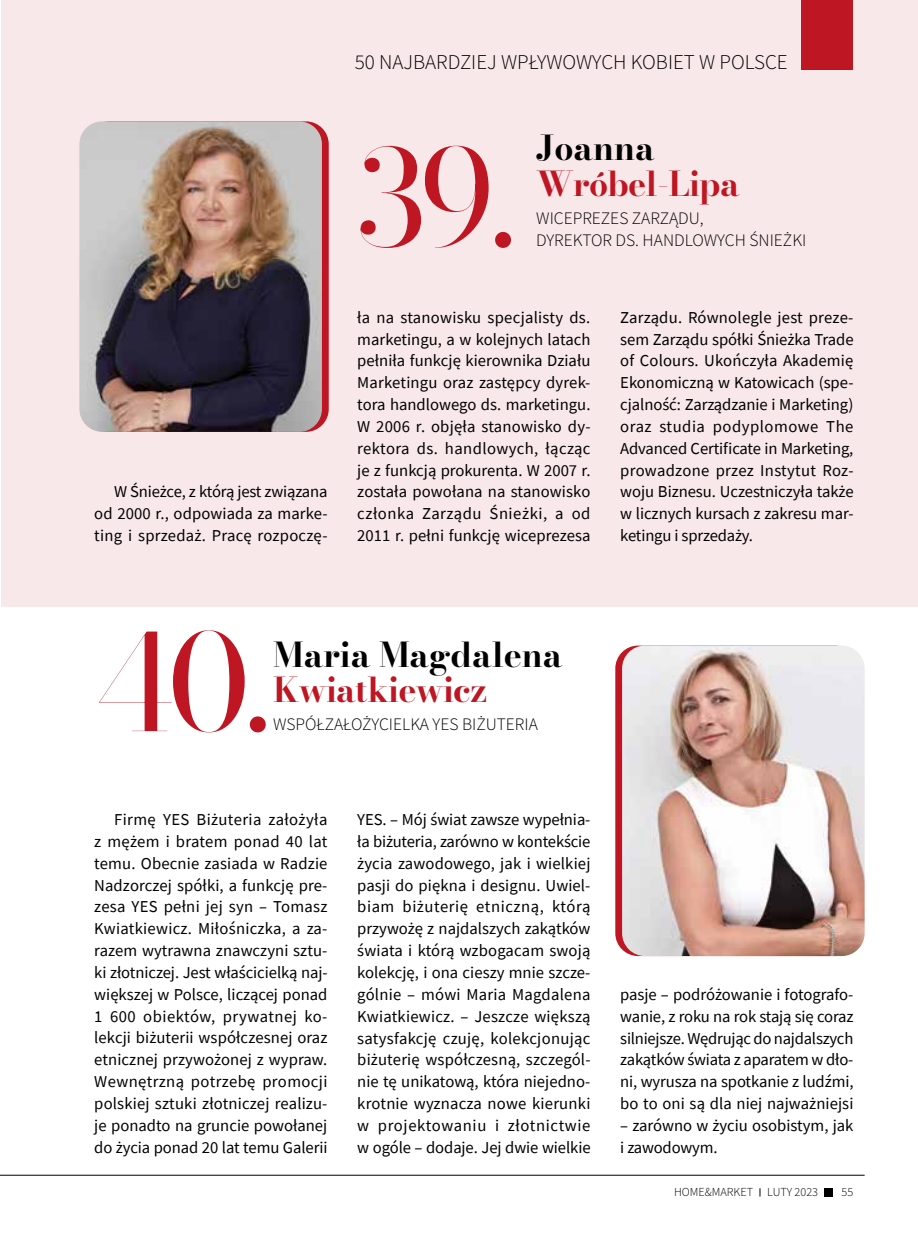
<style>
.page{position:relative;width:918px;height:1241px;background:#fff}
.page>*{position:absolute;margin:0;border:0;box-sizing:border-box;transform-origin:0 0}
.t1{font:132.65px "Bodoni Moda";color:#be1622}
.t2{font:33.95px "Bodoni Moda";letter-spacing:-.02em;color:#be1622}
.t3{font:33.95px "Bodoni Moda";color:#000}
.t4{font:300 21px "Source Sans Pro";color:#000}
.t5{font:300 17.5px/22.8px "Source Sans Pro";color:#000}
.t6{font:16.62px/21.9px "Source Sans Pro";color:#000;text-align:justify}
.t7{font:300 12.25px "Source Sans Pro";color:#000}
</style>
<div class="page">
<hr style="left:0;top:1174px;width:864px;height:1px;background:#000">
<div style="left:824px;top:1187px;width:9px;height:9px;background:#000"></div>
<div style="left:2px;top:0;width:916px;height:606px;background:#f8e8e9"></div>
<div style="left:86px;top:121px;width:243px;height:311px;background:#be1622;border-radius:23px"></div>
<img style="left:79px;top:121px;width:243px;height:311px">
<div style="left:615px;top:645px;width:243px;height:310px;background:#be1622;border-radius:23px"></div>
<img style="left:622px;top:645px;width:242px;height:310px">
<div style="left:801px;top:0;width:51px;height:69px;background:#be1622"></div>
<p class="t4" style="left:355px;top:49px;width:434px">50 NAJBARDZIEJ WPŁYWOWYCH KOBIET W POLSCE</p>
<p class="t6" style="left:94px;top:480px;width:235px;text-indent:20px">W Śnieżce, z którą jest związana od 2000 r., odpowiada za marke&shy;ting i sprzedaż. Pracę rozpoczę-</p>
<h1 class="t1" style="left:357px;top:107px;width:160px">39.</h1>
<h2 class="t3" style="left:536px;top:125px;width:120px">Joanna</h2>
<h2 class="t2" style="left:536px;top:160px;width:205px">Wróbel-Lipa</h2>
<p class="t5" style="left:536px;top:206px;width:272px">WICEPREZES ZARZĄDU,<br>DYREKTOR DS. HANDLOWYCH ŚNIEŻKI</p>
<p class="t6" style="left:357px;top:306px;width:235px">ła na stanowisku specjalisty ds. marketingu, a w kolejnych latach pełniła funkcję kierownika Działu Marketingu oraz zastępcy dyrek&shy;tora handlowego ds. marketingu.<br>W 2006 r. objęła stanowisko dy&shy;rektora ds. handlowych, łącząc je z funkcją prokurenta. W 2007 r. została powołana na stanowisko członka Zarządu Śnieżki, a od 2011 r. pełni funkcję wiceprezesa</p>
<p class="t6" style="left:620px;top:306px;width:235px">Zarządu. Równolegle jest preze&shy;sem Zarządu spółki Śnieżka Trade of Colours. Ukończyła Akademię Ekonomiczną w Katowicach (spe&shy;cjalność: Zarządzanie i Marketing) oraz studia podyplomowe The Advanced Certificate in Marketing, prowadzone przez Instytut Roz&shy;woju Biznesu. Uczestniczyła także w licznych kursach z zakresu mar&shy;ketingu i sprzedaży.</p>
<h1 class="t1" style="left:94px;top:592px;width:178px">40.</h1>
<h2 class="t3" style="left:273px;top:631px;width:291px">Maria Magdalena</h2>
<h2 class="t2" style="left:273px;top:666px;width:215px">Kwiatkiewicz</h2>
<p class="t5" style="left:273px;top:712px;width:266px">WSPÓŁZAŁOŻYCIELKA YES BIŻUTERIA</p>
<p class="t6" style="left:94px;top:808px;width:235px;text-indent:20px">Firmę YES Biżuteria założyła z mężem i bratem ponad 40 lat temu. Obecnie zasiada w Radzie Nadzorczej spółki, a funkcję pre&shy;zesa YES pełni jej syn – Tomasz Kwiatkiewicz. Miłośniczka, a za&shy;razem wytrawna znawczyni sztu&shy;ki złotniczej. Jest właścicielką naj&shy;większej w Polsce, liczącej ponad 1 600 obiektów, prywatnej ko&shy;lekcji biżuterii współczesnej oraz etnicznej przywożonej z wypraw.<br>Wewnętrzną potrzebę promocji polskiej sztuki złotniczej realizu&shy;je ponadto na gruncie powołanej do życia ponad 20 lat temu Galerii</p>
<p class="t6" style="left:357px;top:808px;width:235px">YES. – Mój świat zawsze wypełnia&shy;ła biżuteria, zarówno w kontekście życia zawodowego, jak i wielkiej pasji do piękna i designu. Uwiel&shy;biam biżuterię etniczną, którą przywożę z najdalszych zakątków świata i którą wzbogacam swoją kolekcję, i ona cieszy mnie szcze&shy;gólnie – mówi Maria Magdalena Kwiatkiewicz. – Jeszcze większą satysfakcję czuję, kolekcjonując biżuterię współczesną, szczegól&shy;nie tę unikatową, która niejedno&shy;krotnie wyznacza nowe kierunki w projektowaniu i złotnictwie w ogóle – dodaje. Jej dwie wielkie</p>
<p class="t6" style="left:620px;top:983px;width:235px">pasje – podróżowanie i fotografo&shy;wanie, z roku na rok stają się coraz silniejsze. Wędrując do najdalszych zakątków świata z aparatem w dło&shy;ni, wyrusza na spotkanie z ludźmi, bo to oni są dla niej najważniejsi</p>
<p class="t6" style="left:620px;top:1114px;width:235px">– zarówno w życiu osobistym, jak i zawodowym.</p>
<p class="t7" style="left:674px;top:1184px;width:146px">HOME&amp;MARKET LUTY 2023</p>
<p class="t7" style="left:841px;top:1184px;width:13px">55</p>
</div>
